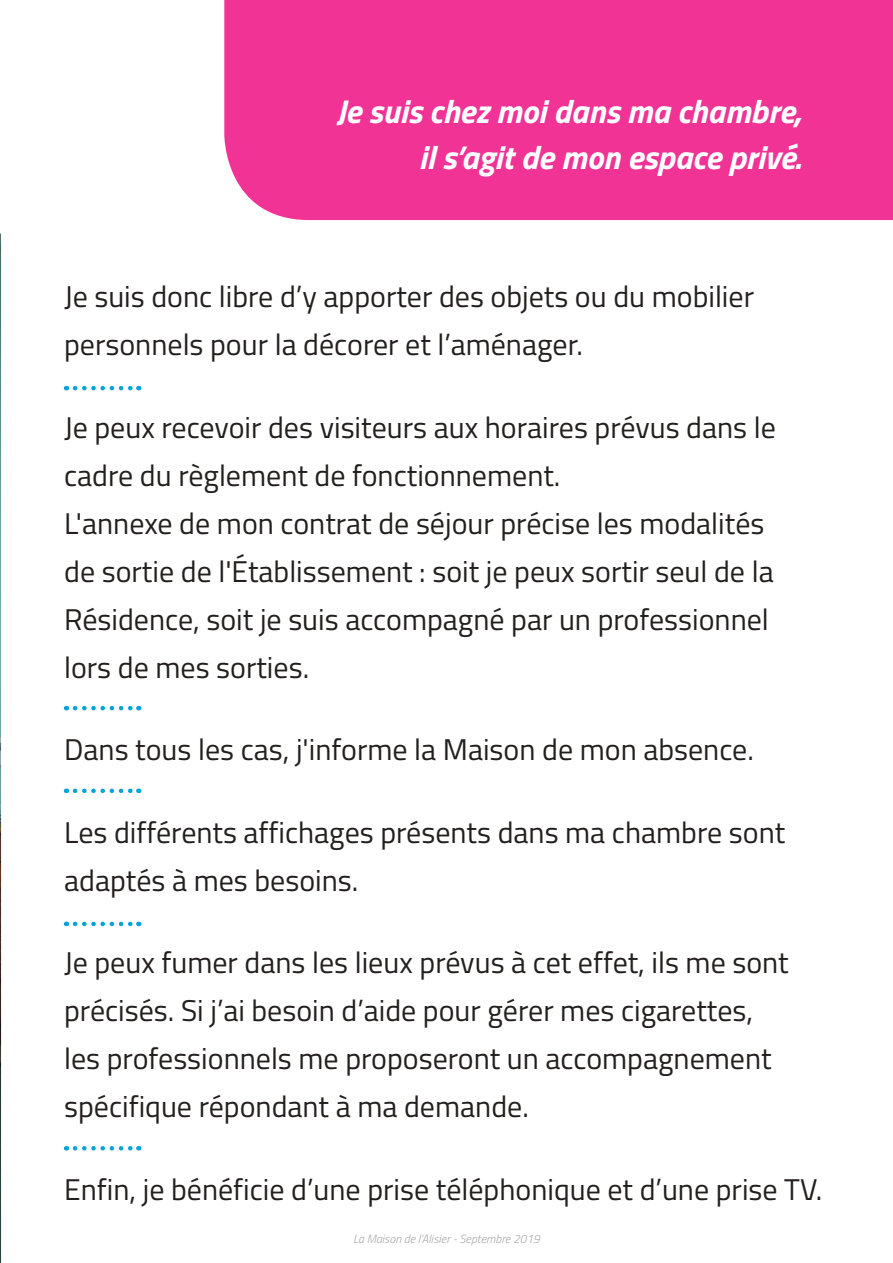
<style>
.page{position:relative;width:893px;height:1263px;background:#fff}
.page>*{position:absolute;margin:0;border:0;box-sizing:border-box;transform-origin:0 0}
.t1{font:italic 700 33px/46.5px "Titillium";color:#fff;text-align:right}
.t2{font:30px/48px "Titillium";color:#241f1f}
.t3{font:italic 300 12px "Titillium";color:#aaaaac}
</style>
<div class="page">
<img style="left:0;top:233px;width:1px;height:1030px">
<div style="left:224px;top:0;width:669px;height:220px;background:#f03394"></div>
<svg style="left:75px;top:386px;width:64px;height:4px"></svg>
<svg style="left:75px;top:706px;width:64px;height:4px"></svg>
<svg style="left:75px;top:922px;width:64px;height:4px"></svg>
<svg style="left:75px;top:788px;width:64px;height:5px"></svg>
<svg style="left:75px;top:1146px;width:64px;height:4px"></svg>
<p class="t1" style="left:336px;top:86px;width:466px">Je suis chez moi dans ma chambre, il s’agit de mon espace privé.</p>
<p class="t2" style="left:64px;top:271px;width:691px">Je suis donc libre d’y apporter des objets ou du mobilier personnels pour la décorer et l’aménager.</p>
<p class="t2" style="left:64px;top:402px;width:713px">Je peux recevoir des visiteurs aux horaires prévus dans le cadre du règlement de fonctionnement.<br>L'annexe de mon contrat de séjour précise les modalités de sortie de l'Établissement : soit je peux sortir seul de la Résidence, soit je suis accompagné par un professionnel lors de mes sorties.</p>
<p class="t2" style="left:64px;top:724px;width:691px">Dans tous les cas, j'informe la Maison de mon absence.</p>
<p class="t2" style="left:64px;top:807px;width:722px">Les différents affichages présents dans ma chambre sont adaptés à mes besoins.</p>
<p class="t2" style="left:64px;top:937px;width:726px">Je peux fumer dans les lieux prévus à cet effet, ils me sont précisés. Si j’ai besoin d’aide pour gérer mes cigarettes, les professionnels me proposeront un accompagnement spécifique répondant à ma demande.</p>
<p class="t2" style="left:64px;top:1164px;width:760px">Enfin, je bénéficie d’une prise téléphonique et d’une prise TV.</p>
<p class="t3" style="left:353px;top:1230px;width:188px">La Maison de l'Alisier - Septembre 2019</p>
</div>
